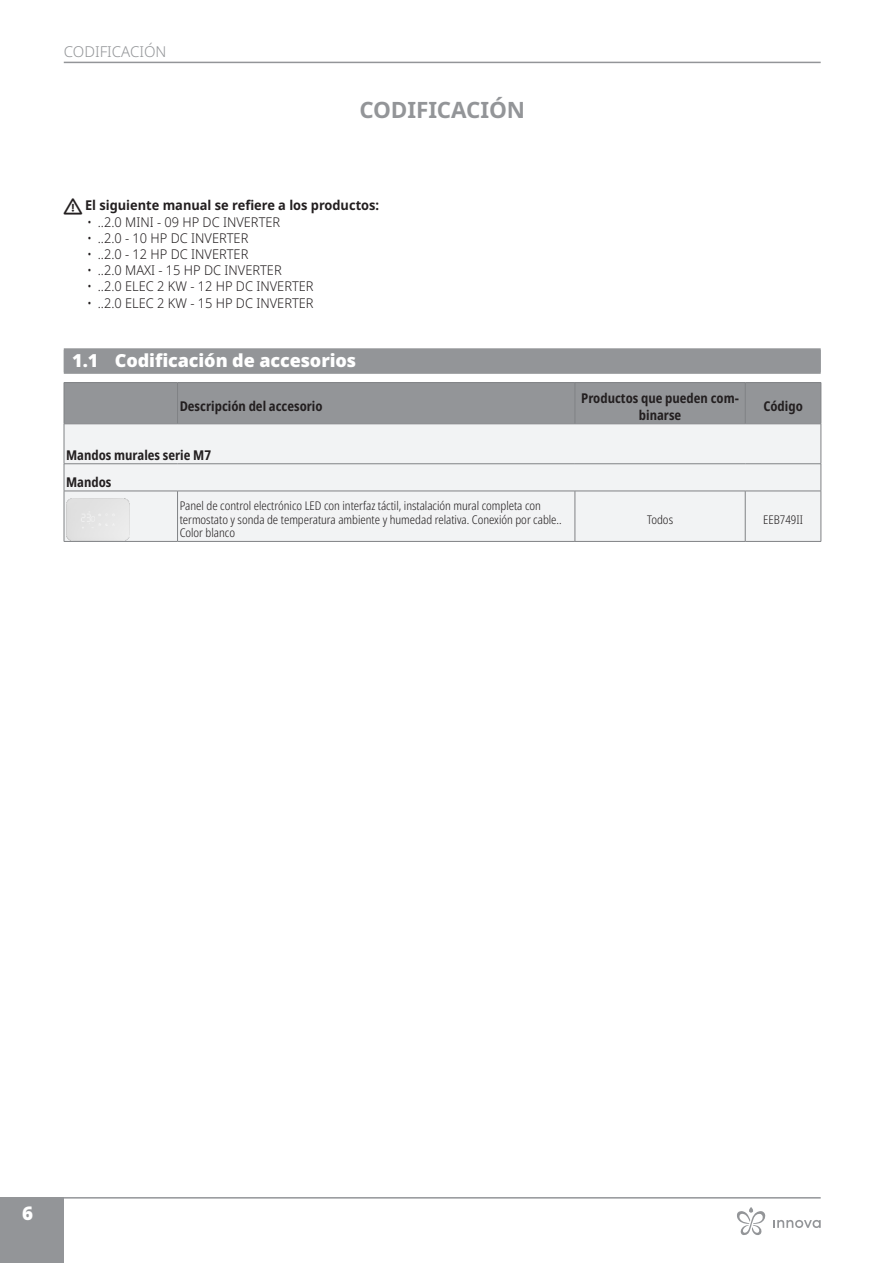
<style>
.page{position:relative;width:893px;height:1263px;background:#fff}
.page>*{position:absolute;margin:0;border:0;box-sizing:border-box;transform-origin:0 0}
.t1{font:700 22.5px "Noto Sans";letter-spacing:-.005em;color:#939598}
.t2{font:900 18.75px "Noto Sans";color:#fff}
.t3{font:900 18px "Noto Sans";letter-spacing:-.005em;color:#fff}
.t4{font:300 15px "Noto Sans";color:#939598}
.t5{font:300 13.5px "Noto Sans";color:#231f20;scale:.95 1}
.t6{font:700 condensed 13.5px/16.2px "Noto Sans";color:#231f20;text-align:center}
.t7{font:700 13.5px "Noto Sans";color:#231f20;scale:.95 1}
.t8{font:300 condensed 12px/13.5px "Noto Sans";color:#231f20}
</style>
<div class="page">
<hr style="left:64px;top:1197px;width:757px;height:1px;background:#939598">
<div style="left:0;top:1197px;width:64px;height:66px;background:#939598"></div>
<hr style="left:64px;top:62px;width:757px;height:1px;background:#939598">
<div style="left:64px;top:350px;width:757px;height:24px;background:#939598"></div>
<div style="left:64px;top:348px;width:757px;height:24px;background:#939598"></div>
<div style="left:65px;top:383px;width:756px;height:41px;background:#939598"></div>
<div style="left:65px;top:425px;width:756px;height:116px;background:#f2f3f4"></div>
<hr style="left:64px;top:424px;width:1px;height:39px;background:#808285">
<hr style="left:821px;top:424px;width:1px;height:39px;background:#808285">
<svg style="left:64px;top:464px;width:1px;height:27px"></svg>
<svg style="left:821px;top:464px;width:1px;height:27px"></svg>
<hr style="left:64px;top:491px;width:1px;height:50px;background:#808285">
<hr style="left:177px;top:491px;width:1px;height:50px;background:#808285">
<hr style="left:575px;top:491px;width:1px;height:50px;background:#808285">
<hr style="left:745px;top:491px;width:1px;height:50px;background:#808285">
<hr style="left:821px;top:491px;width:1px;height:50px;background:#808285">
<hr style="left:64px;top:541px;width:114px;height:1px;background:#808285">
<hr style="left:178px;top:541px;width:397px;height:1px;background:#808285">
<hr style="left:575px;top:541px;width:170px;height:1px;background:#808285">
<hr style="left:745px;top:541px;width:76px;height:1px;background:#808285">
<hr style="left:64px;top:382px;width:114px;height:1px;background:#808285">
<hr style="left:64px;top:383px;width:1px;height:41px;background:#808285">
<hr style="left:64px;top:424px;width:114px;height:1px;background:#808285">
<hr style="left:178px;top:382px;width:397px;height:1px;background:#808285">
<hr style="left:177px;top:383px;width:1px;height:41px;background:#808285">
<hr style="left:178px;top:424px;width:397px;height:1px;background:#808285">
<hr style="left:575px;top:382px;width:170px;height:1px;background:#808285">
<hr style="left:575px;top:383px;width:1px;height:41px;background:#808285">
<hr style="left:575px;top:424px;width:170px;height:1px;background:#808285">
<hr style="left:745px;top:382px;width:76px;height:1px;background:#808285">
<hr style="left:745px;top:383px;width:1px;height:41px;background:#808285">
<hr style="left:821px;top:383px;width:1px;height:41px;background:#808285">
<hr style="left:745px;top:424px;width:76px;height:1px;background:#808285">
<hr style="left:64px;top:463px;width:114px;height:1px;background:#808285">
<hr style="left:178px;top:463px;width:397px;height:1px;background:#808285">
<hr style="left:575px;top:463px;width:170px;height:1px;background:#808285">
<hr style="left:745px;top:463px;width:76px;height:1px;background:#808285">
<hr style="left:64px;top:491px;width:114px;height:1px;background:#808285">
<hr style="left:178px;top:491px;width:397px;height:1px;background:#808285">
<hr style="left:575px;top:491px;width:170px;height:1px;background:#808285">
<hr style="left:745px;top:491px;width:76px;height:1px;background:#808285">
<div style="left:67px;top:498px;width:62px;height:43px;background:#e4e4e4"></div>
<svg style="left:773px;top:1220px;width:48px;height:8px"></svg>
<svg style="left:737px;top:1207px;width:29px;height:28px"></svg>
<p class="t4" style="left:64px;top:41px;width:18px">CODIFICACI</p>
<p class="t4" style="left:144px;top:41px;width:24px">ÓN</p>
<h1 class="t1" style="left:359px;top:94px;width:167px">CODIFICACIÓN</h1>
<p class="t7" style="left:85px;top:196px;width:311px">El siguiente manual se refiere a los productos:</p>
<p class="t5" style="left:87px;top:212px;width:205px">• ..2.0 MINI - 09 HP DC INVERTER</p>
<p class="t5" style="left:87px;top:228px;width:171px">• ..2.0 - 10 HP DC INVERTER</p>
<p class="t5" style="left:87px;top:245px;width:171px">• ..2.0 - 12 HP DC INVERTER</p>
<p class="t5" style="left:87px;top:261px;width:206px">• ..2.0 MAXI - 15 HP DC INVERTER</p>
<p class="t5" style="left:87px;top:277px;width:240px">• ..2.0 ELEC 2 KW - 12 HP DC INVERTER</p>
<p class="t5" style="left:87px;top:293px;width:240px">• ..2.0 ELEC 2 KW - 15 HP DC INVERTER</p>
<h3 class="t3" style="left:72px;top:347px;width:285px">1.1 Codificación de accesorios</h3>
<p class="t6" style="left:180px;top:399px;width:144px">Descripción del accesorio</p>
<p class="t6" style="left:581px;top:391px;width:159px">Productos que pueden com&shy;binarse</p>
<p class="t6" style="left:763px;top:399px;width:41px">Código</p>
<p class="t6" style="left:66px;top:441px;width:146px;line-height:27.2px;text-align:left">Mandos murales serie M7<br>Mandos</p>
<p class="t8" style="left:180px;top:499px;width:384px">Panel de control electrónico LED con interfaz táctil, instalación mural completa con termostato y sonda de temperatura ambiente y humedad relativa. Conexión por cable..<br>Color blanco</p>
<p class="t8" style="left:647px;top:513px;width:27px">Todos</p>
<p class="t8" style="left:763px;top:513px;width:41px">EEB749II</p>
<h2 class="t2" style="left:22px;top:1199px;width:12px">6</h2>
</div>
